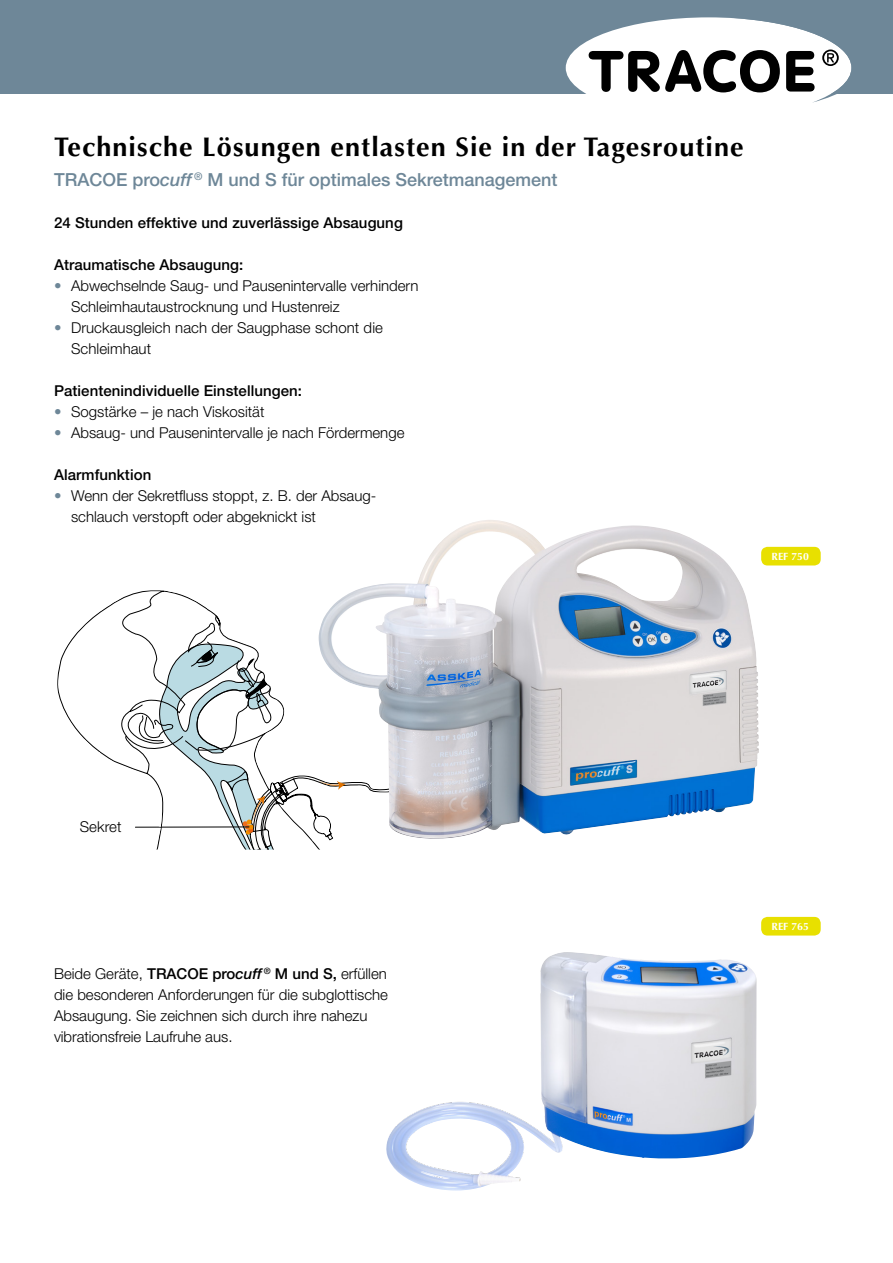
<style>
.page{position:relative;width:893px;height:1263px;background:#fff}
.page>*{position:absolute;margin:0;border:0;box-sizing:border-box;transform-origin:0 0}
.t1{font:700 27px "Optima LT Std";letter-spacing:.04em;color:#000}
.t2{font:500 18px "Helvetica Neue LT Pro";color:#6e8798}
.t3{font:300 15px/21px "Helvetica Neue LT Pro";color:#000}
.t4{font:500 15px "Helvetica Neue LT Pro";letter-spacing:.005em;color:#000}
.t5{font:700 10.5px "Optima LT Std";color:#fff}
.s1{font-style:italic}
.s2{color:#6e8798}
.s3{font-weight:500}
.s4{font-weight:500;font-style:italic}
</style>
<div class="page">
<img style="left:386px;top:953px;width:370px;height:237px">
<svg style="left:57px;top:590px;width:262px;height:237px"></svg>
<svg style="left:147px;top:641px;width:185px;height:208px"></svg>
<hr style="left:135px;top:827px;width:114px;height:1px;background:#030303">
<img style="left:319px;top:527px;width:440px;height:312px">
<div style="left:0;top:0;width:893px;height:94px;background:#6e8798"></div>
<div style="left:566px;top:17px;width:285px;height:101px;background:#fff;border-radius:50%"></div>
<svg style="left:589px;top:18px;width:263px;height:85px"></svg>
<div style="left:761px;top:547px;width:60px;height:18px;background:#e8e000;border-radius:6px"></div>
<div style="left:761px;top:917px;width:60px;height:18px;background:#e8e000;border-radius:6px"></div>
<h1 class="t1" style="left:54px;top:131px;width:691px">Technische Lösungen entlasten Sie in der Tagesroutine</h1>
<p class="t2" style="left:54px;top:169px;width:505px">TRACOE pro<span class="s1">cuff</span> <sup>®</sup> M und S für optimales Sekretmanagement</p>
<p class="t4" style="left:54px;top:214px;width:350px">24 Stunden effektive und zuverlässige Absaugung</p>
<p class="t4" style="left:54px;top:256px;width:191px">Atraumatische Absaugung:</p>
<p class="t3" style="left:71px;top:275px;width:349px;text-indent:-17px"><span class="s2">•</span> Abwechselnde Saug- und Pausenintervalle verhindern<br>Schleimhautaustrocknung und Hustenreiz</p>
<p class="t3" style="left:71px;top:317px;width:313px;text-indent:-17px"><span class="s2">•</span> Druckausgleich nach der Saugphase schont die<br>Schleimhaut</p>
<p class="t4" style="left:54px;top:382px;width:249px">Patientenindividuelle Einstellungen:</p>
<p class="t3" style="left:54px;top:401px;width:212px"><span class="s2">•</span> Sogstärke – je nach Viskosität</p>
<p class="t3" style="left:54px;top:422px;width:352px"><span class="s2">•</span> Absaug- und Pausenintervalle je nach Fördermenge</p>
<p class="t4" style="left:54px;top:466px;width:99px">Alarmfunktion</p>
<p class="t3" style="left:71px;top:485px;width:307px;text-indent:-17px"><span class="s2">•</span> Wenn der Sekretfluss stoppt, z. B. der Absaug&shy;schlauch verstopft oder abgeknickt ist</p>
<p class="t5" style="left:772px;top:550px;width:39px">REF 750</p>
<p class="t3" style="left:80px;top:816px;width:43px">Sekret</p>
<p class="t3" style="left:54px;top:963px;width:335px">Beide Geräte, <span class="s3">TRACOE pro</span><span class="s4">cuff</span> <sup>®</sup> <span class="s3">M und S,</span> erfüllen die besonderen Anforderungen für die subglottische Absaugung. Sie zeichnen sich durch ihre nahezu vibrationsfreie Laufruhe aus.</p>
<p class="t5" style="left:772px;top:920px;width:39px">REF 765</p>
</div>
